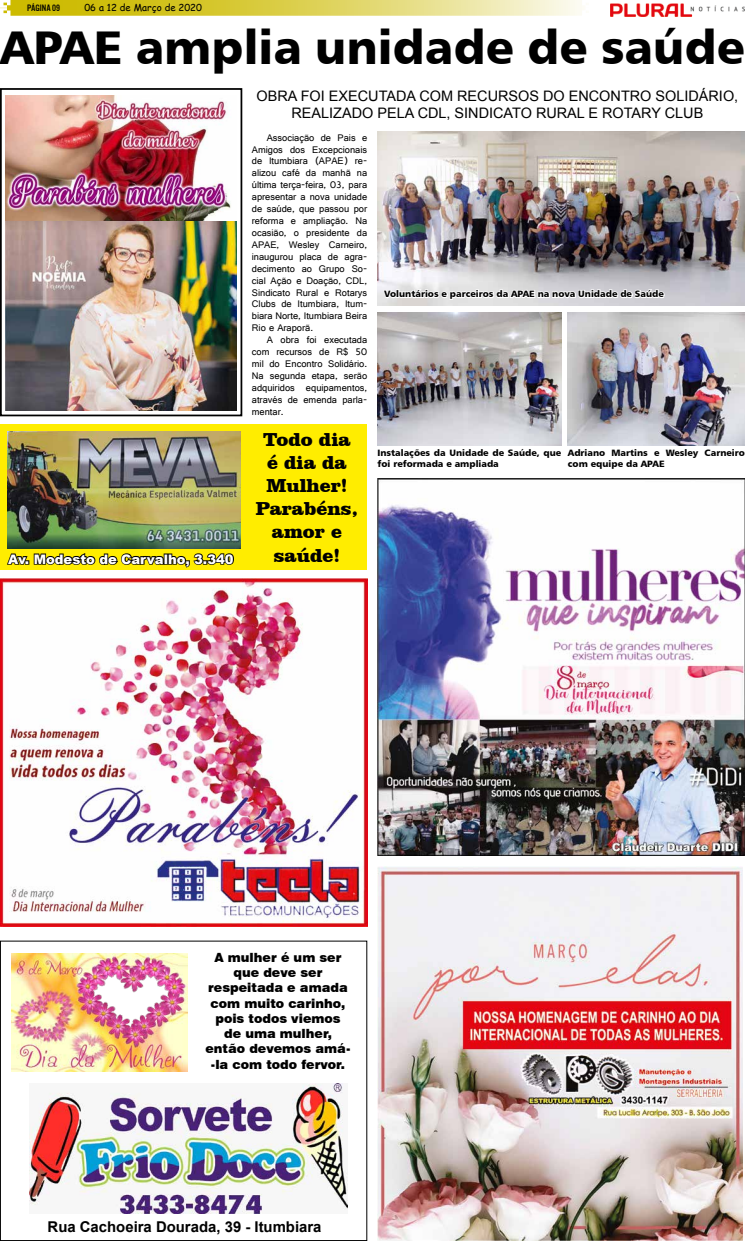
<style>
.page{position:relative;width:745px;height:1241px;background:#fff}
.page>*{position:absolute;margin:0;border:0;box-sizing:border-box;transform-origin:0 0}
.t1{font:47.25px "Humanist 777 BT Black B";color:#000}
.t2{font:900 19.25px/23.1px "Clarendon BT";color:#000;text-align:center}
.t3{font:700 14.88px "Arial";color:#000}
.t4{font:14.44px/17.3px "Arial";color:#000;text-align:center}
.t5{font:900 13.12px "Arial";color:#fff}
.t6{font:900 12.69px/15.2px "Swiss 721 BT";color:#000;text-align:center}
.t7{font:10.06px/11.9px "Gautami";color:#000;text-align:justify}
.t8{font:9.62px "Comic Sans MS";color:#000}
.t9{font:9.62px "U.S.101";color:#000}
.t10{font:9.19px/11px "Humanist 777 BT Black B";color:#000}
</style>
<div class="page">
<div style="left:0;top:425px;width:366px;height:145px;background:#ffed00"></div>
<img style="left:30px;top:1083px;width:317px;height:130px">
<img style="left:11px;top:953px;width:176px;height:117px">
<img style="left:5px;top:96px;width:231px;height:314px">
<div style="left:0;top:88px;width:242px;height:328px;border:2px solid #000"></div>
<img style="left:377px;top:866px;width:364px;height:374px">
<img style="left:377px;top:478px;width:367px;height:377px">
<img style="left:0;top:579px;width:367px;height:347px">
<img style="left:7px;top:431px;width:233px;height:117px">
<svg style="left:7px;top:542px;width:228px;height:26px"></svg>
<img style="left:377px;top:131px;width:367px;height:174px">
<img style="left:377px;top:313px;width:184px;height:119px">
<img style="left:567px;top:313px;width:177px;height:119px">
<svg style="left:377px;top:432px;width:367px;height:14px;background:#c8c9d0"></svg>
<svg style="left:381px;top:287px;width:284px;height:15px"></svg>
<img style="left:610px;top:3px;width:134px;height:14px">
<svg style="left:0;top:0;width:582px;height:16px;background:#dfd460"></svg>
<p class="t9" style="left:27px;top:2px;width:35px">PÁGINa 09</p>
<p class="t8" style="left:84px;top:0;width:119px">06 a 12 de Março de 2020</p>
<h1 class="t1" style="left:0;top:17px;width:746px">APAE amplia unidade de saúde</h1>
<h3 class="t4" style="left:256px;top:87px;width:483px">OBRA FOI EXECUTADA COM RECURSOS DO ENCONTRO SOLIDÁRIO,<br>REALIZADO PELA CDL, SINDICATO RURAL E ROTARY CLUB</h3>
<p class="t7" style="left:252px;top:131px;width:117px;text-indent:15px">Associação de Pais e Amigos dos Excepcionais de Itumbiara (APAE) re&shy;alizou café da manhã na última terça-feira, 03, para apresentar a nova unidade de saúde, que passou por reforma e ampliação. Na ocasião, o presidente da APAE, Wesley Carneiro, inaugurou placa de agra&shy;decimento ao Grupo So&shy;cial Ação e Doação, CDL, Sindicato Rural e Rotarys Clubs de Itumbiara, Itum&shy;biara Norte, Itumbiara Beira Rio e Araporã.</p>
<p class="t7" style="left:252px;top:334px;width:117px;text-indent:15px">A obra foi executada com recursos de R$ 50 mil do Encontro Solidário.<br>Na segunda etapa, serão adquiridos equipamentos, através de emenda parla&shy;mentar.</p>
<p class="t10" style="left:567px;top:447px;width:178px">Adriano Martins e Wesley Carneiro com equipe da APAE</p>
<p class="t10" style="left:384px;top:288px;width:281px">Voluntários e parceiros da APAE na nova Unidade de Saúde</p>
<h2 class="t2" style="left:256px;top:427px;width:104px">Todo dia é dia da<br>Mulher!<br>Parabéns, amor e saúde!</h2>
<p class="t10" style="left:377px;top:447px;width:185px">Instalações da Unidade de Saúde, que foi reformada e ampliada</p>
<h3 class="t5" style="left:8px;top:549px;width:227px">Av. Modesto de Carvalho, 3.340</h3>
<p class="t6" style="left:205px;top:949px;width:146px">A mulher é um ser que deve ser respeitada e amada com muito carinho, pois todos viemos de uma mulher, então devemos amá--la com todo fervor.</p>
<h3 class="t3" style="left:48px;top:1216px;width:275px">Rua Cachoeira Dourada, 39 - Itumbiara</h3>
</div>
